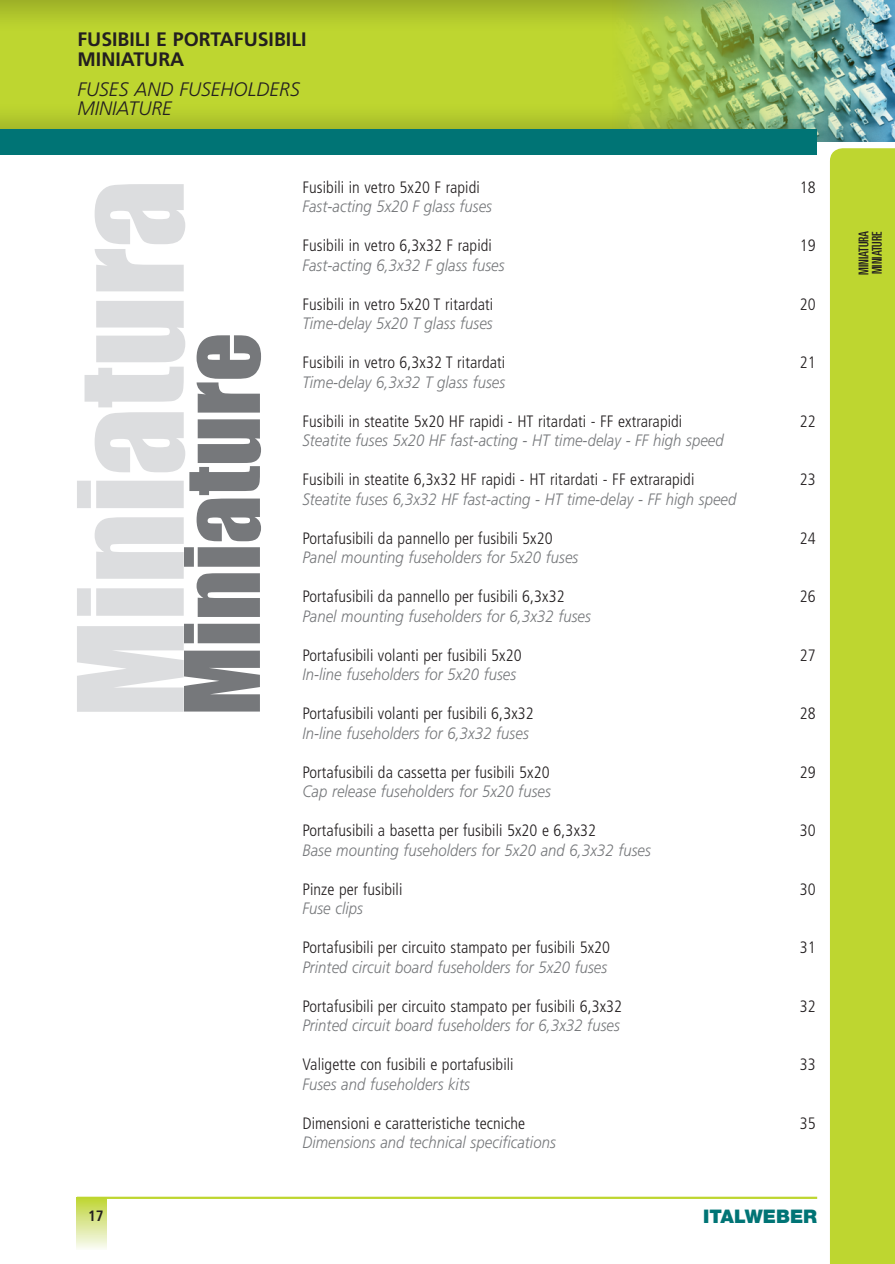
<style>
.page{position:relative;width:895px;height:1264px;background:#fff}
.page>*{position:absolute;margin:0;border:0;box-sizing:border-box;transform-origin:0 0}
.t1{font:135px "Impact";color:#dcdddf}
.t2{font:96px "Impact";color:#76787b}
.t3{font:700 19.5px/19.5px "Frutiger";color:#231f20}
.t4{font:italic 300 19.5px/19.5px "Frutiger";color:#231f20}
.t5{font:900 18.75px "Helvetica Neue";color:#007475}
.t6{font:300 condensed 16.5px "Frutiger";letter-spacing:.005em;color:#231f20}
.t7{font:italic 300 16.5px "Frutiger";letter-spacing:.005em;color:#76787b;scale:.9 1}
.t8{font:700 condensed 15px "Frutiger";color:#231f20}
.t9{font:ultra-condensed 13.5px/13.5px "Univers";color:#231f20}
</style>
<div class="page">
<div style="left:0;top:0;width:895px;height:144px;background:#231f20;opacity:.5"></div>
<img style="left:613px;top:0;width:282px;height:142px">
<div style="left:0;top:129px;width:817px;height:26px;background:#007475"></div>
<div style="left:830px;top:148px;width:65px;height:1116px;background:#bed630"></div>
<div style="left:77px;top:1197px;width:30px;height:52px;background:linear-gradient(to bottom,#bed432,#f7faf0)"></div>
<hr style="left:77px;top:1196px;width:740px;height:3px;background:#bed630">
<p class="t3" style="left:77px;top:30px;width:230px">FUSIBILI E PORTAFUSIBILI<br>MINIATURA</p>
<p class="t4" style="left:77px;top:79px;width:221px">fuses and fuseholders miniature</p>
<h1 class="t1" style="left:26px;top:717px;width:539px;rotate:-90deg">Miniatura</h1>
<h2 class="t2" style="left:148px;top:715px;width:384px;rotate:-90deg">Miniature</h2>
<p class="t6" style="left:302px;top:177px;width:179px">Fusibili in vetro 5x20 F rapidi</p>
<p class="t6" style="left:799px;top:177px;width:17px">18</p>
<p class="t7" style="left:302px;top:197px;width:212px">Fast-acting 5x20 F glass fuses</p>
<p class="t6" style="left:302px;top:236px;width:191px">Fusibili in vetro 6,3x32 F rapidi</p>
<p class="t6" style="left:799px;top:236px;width:17px">19</p>
<p class="t7" style="left:302px;top:255px;width:226px">Fast-acting 6,3x32 F glass fuses</p>
<p class="t6" style="left:302px;top:294px;width:192px">Fusibili in vetro 5x20 T ritardati</p>
<p class="t6" style="left:799px;top:294px;width:17px">20</p>
<p class="t7" style="left:302px;top:314px;width:213px">Time-delay 5x20 T glass fuses</p>
<p class="t6" style="left:302px;top:353px;width:204px">Fusibili in vetro 6,3x32 T ritardati</p>
<p class="t6" style="left:799px;top:353px;width:17px">21</p>
<p class="t7" style="left:302px;top:372px;width:227px">Time-delay 6,3x32 T glass fuses</p>
<p class="t6" style="left:302px;top:411px;width:381px">Fusibili in steatite 5x20 HF rapidi - HT ritardati - FF extrarapidi</p>
<p class="t6" style="left:799px;top:411px;width:17px">22</p>
<p class="t7" style="left:302px;top:431px;width:469px">Steatite fuses 5x20 HF fast-acting - HT time-delay - FF high speed</p>
<p class="t6" style="left:302px;top:470px;width:393px">Fusibili in steatite 6,3x32 HF rapidi - HT ritardati - FF extrarapidi</p>
<p class="t6" style="left:799px;top:470px;width:17px">23</p>
<p class="t7" style="left:302px;top:489px;width:483px">Steatite fuses 6,3x32 HF fast-acting - HT time-delay - FF high speed</p>
<p class="t6" style="left:302px;top:528px;width:252px">Portafusibili da pannello per fusibili 5x20</p>
<p class="t6" style="left:799px;top:528px;width:17px">24</p>
<p class="t7" style="left:302px;top:548px;width:308px">Panel mounting fuseholders for 5x20 fuses</p>
<p class="t6" style="left:302px;top:587px;width:264px">Portafusibili da pannello per fusibili 6,3x32</p>
<p class="t6" style="left:799px;top:587px;width:17px">26</p>
<p class="t7" style="left:302px;top:606px;width:322px">Panel mounting fuseholders for 6,3x32 fuses</p>
<p class="t6" style="left:302px;top:645px;width:221px">Portafusibili volanti per fusibili 5x20</p>
<p class="t6" style="left:799px;top:645px;width:17px">27</p>
<p class="t7" style="left:302px;top:665px;width:239px">In-line fuseholders for 5x20 fuses</p>
<p class="t6" style="left:302px;top:704px;width:233px">Portafusibili volanti per fusibili 6,3x32</p>
<p class="t6" style="left:799px;top:704px;width:17px">28</p>
<p class="t7" style="left:302px;top:723px;width:253px">In-line fuseholders for 6,3x32 fuses</p>
<p class="t6" style="left:302px;top:762px;width:249px">Portafusibili da cassetta per fusibili 5x20</p>
<p class="t6" style="left:799px;top:762px;width:17px">29</p>
<p class="t7" style="left:302px;top:782px;width:277px">Cap release fuseholders for 5x20 fuses</p>
<p class="t6" style="left:302px;top:821px;width:295px">Portafusibili a basetta per fusibili 5x20 e 6,3x32</p>
<p class="t6" style="left:799px;top:821px;width:17px">30</p>
<p class="t7" style="left:302px;top:840px;width:388px">Base mounting fuseholders for 5x20 and 6,3x32 fuses</p>
<p class="t6" style="left:302px;top:879px;width:101px">Pinze per fusibili</p>
<p class="t6" style="left:799px;top:879px;width:17px">30</p>
<p class="t7" style="left:302px;top:899px;width:69px">Fuse clips</p>
<p class="t6" style="left:302px;top:938px;width:309px">Portafusibili per circuito stampato per fusibili 5x20</p>
<p class="t6" style="left:799px;top:938px;width:17px">31</p>
<p class="t7" style="left:302px;top:957px;width:340px">Printed circuit board fuseholders for 5x20 fuses</p>
<p class="t6" style="left:302px;top:996px;width:321px">Portafusibili per circuito stampato per fusibili 6,3x32</p>
<p class="t6" style="left:799px;top:996px;width:17px">32</p>
<p class="t7" style="left:302px;top:1016px;width:354px">Printed circuit board fuseholders for 6,3x32 fuses</p>
<p class="t6" style="left:302px;top:1055px;width:213px">Valigette con fusibili e portafusibili</p>
<p class="t6" style="left:799px;top:1055px;width:17px">33</p>
<p class="t7" style="left:302px;top:1074px;width:187px">Fuses and fuseholders kits</p>
<p class="t6" style="left:302px;top:1113px;width:224px">Dimensioni e caratteristiche tecniche</p>
<p class="t6" style="left:799px;top:1113px;width:17px">35</p>
<p class="t7" style="left:302px;top:1133px;width:283px">Dimensions and technical specifications</p>
<p class="t8" style="left:88px;top:1206px;width:17px">17</p>
<p class="t5" style="left:703px;top:1205px;width:115px">ITALWEBER</p>
<p class="t9" style="left:856px;top:275px;width:46px;rotate:-90deg">MINIATURA<br>MINIATURE</p>
</div>
